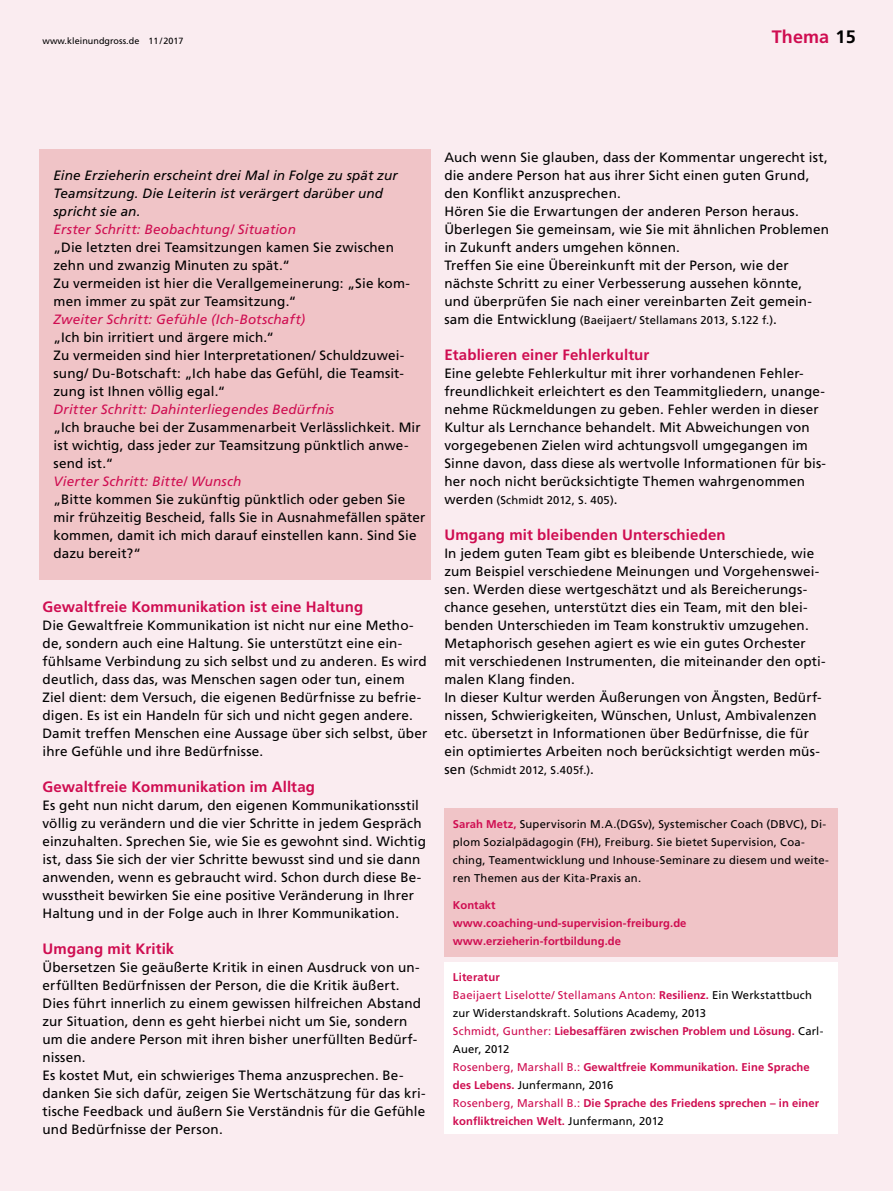
<style>
.page{position:relative;width:893px;height:1191px;background:#faecf0}
.page>*{position:absolute;margin:0;border:0;box-sizing:border-box;transform-origin:0 0}
.t1{font:700 18px "Frutiger LT Std";letter-spacing:.005em;color:#cf0d51}
.t2{font:700 15px "Frutiger LT Std";letter-spacing:.01em;color:#cf0d51}
.t3{font:13.5px/18px "Frutiger LT Std";letter-spacing:.01em;color:#000}
.t4{font:italic 13.5px "Frutiger LT Std";letter-spacing:.01em;color:#cf0d51}
.t5{font:italic 13.5px/18px "Frutiger LT Std";letter-spacing:.01em;color:#000}
.t6{font:700 11.25px/18px "Frutiger LT Std";letter-spacing:.005em;color:#cf0d51}
.t7{font:11.25px/18px "Frutiger LT Std";letter-spacing:.02em;color:#000}
.t8{font:11.1px "Frutiger LT Std";letter-spacing:.015em;color:#000}
.t9{font:9px "Frutiger LT Std";letter-spacing:.005em;color:#000}
.s1{color:#000}
.s2{font-size:13.5px}
.s3{font-weight:700;color:#cf0d51}
.s4{font-weight:400}
.s5{font-weight:400;color:#000}
</style>
<div class="page">
<div style="left:444px;top:808px;width:394px;height:148px;background:#f0c4c7"></div>
<div style="left:444px;top:962px;width:394px;height:171px;background:#fff"></div>
<div style="left:39px;top:149px;width:392px;height:430px;background:#f0c4c7"></div>
<p class="t9" style="left:43px;top:36px;width:143px">www.kleinundgross.de 11 / 2017</p>
<h1 class="t1" style="left:772px;top:27px;width:85px">Thema <span class="s1">15</span></h1>
<p class="t5" style="left:54px;top:167px;width:346px">Eine Erzieherin erscheint drei Mal in Folge zu spät zur<br>Teamsitzung. Die Leiterin ist verärgert darüber und spricht sie an.</p>
<p class="t4" style="left:54px;top:224px;width:244px">Erster Schritt: Beobachtung/ Situation</p>
<p class="t3" style="left:54px;top:239px;width:358px">„Die letzten drei Teamsitzungen kamen Sie zwischen zehn und zwanzig Minuten zu spät.“<br>Zu vermeiden ist hier die Verallgemeinerung: „Sie kom&shy;men immer zu spät zur Teamsitzung.“</p>
<p class="t4" style="left:54px;top:314px;width:253px">Zweiter Schritt: Gefühle (Ich-Botschaft)</p>
<p class="t3" style="left:54px;top:329px;width:352px">„Ich bin irritiert und ärgere mich.“<br>Zu vermeiden sind hier Interpretationen/ Schuldzuwei&shy;sung/ Du-Botschaft: „Ich habe das Gefühl, die Teamsit&shy;zung ist Ihnen völlig egal.“</p>
<p class="t4" style="left:54px;top:404px;width:282px">Dritter Schritt: Dahinterliegendes Bedürfnis</p>
<p class="t3" style="left:54px;top:419px;width:369px">„Ich brauche bei der Zusammenarbeit Verlässlichkeit. Mir ist wichtig, dass jeder zur Teamsitzung pünktlich anwe&shy;send ist.“</p>
<p class="t4" style="left:54px;top:476px;width:189px">Vierter Schritt: Bitte/ Wunsch</p>
<p class="t3" style="left:54px;top:491px;width:373px">„Bitte kommen Sie zukünftig pünktlich oder geben Sie mir frühzeitig Bescheid, falls Sie in Ausnahmefällen später kommen, damit ich mich darauf einstellen kann. Sind Sie dazu bereit?“</p>
<p class="t2" style="left:43px;top:599px;width:322px">Gewaltfreie Kommunikation ist eine Haltung</p>
<p class="t3" style="left:43px;top:617px;width:386px">Die Gewaltfreie Kommunikation ist nicht nur eine Metho&shy;de, sondern auch eine Haltung. Sie unterstützt eine ein&shy;fühlsame Verbindung zu sich selbst und zu anderen. Es wird deutlich, dass das, was Menschen sagen oder tun, einem Ziel dient: dem Versuch, die eigenen Bedürfnisse zu befrie&shy;digen. Es ist ein Handeln für sich und nicht gegen andere.<br>Damit treffen Menschen eine Aussage über sich selbst, über ihre Gefühle und ihre Bedürfnisse.</p>
<p class="t2" style="left:43px;top:779px;width:274px">Gewaltfreie Kommunikation im Alltag</p>
<p class="t3" style="left:43px;top:797px;width:385px">Es geht nun nicht darum, den eigenen Kommunikationsstil völlig zu verändern und die vier Schritte in jedem Gespräch einzuhalten. Sprechen Sie, wie Sie es gewohnt sind. Wichtig ist, dass Sie sich der vier Schritte bewusst sind und sie dann anwenden, wenn es gebraucht wird. Schon durch diese Be&shy;wusstheit bewirken Sie eine positive Veränderung in Ihrer Haltung und in der Folge auch in Ihrer Kommunikation.</p>
<p class="t2" style="left:43px;top:941px;width:133px">Umgang mit Kritik</p>
<p class="t3" style="left:43px;top:959px;width:385px">Übersetzen Sie geäußerte Kritik in einen Ausdruck von un&shy;erfüllten Bedürfnissen der Person, die die Kritik äußert.<br>Dies führt innerlich zu einem gewissen hilfreichen Abstand zur Situation, denn es geht hierbei nicht um Sie, sondern um die andere Person mit ihren bisher unerfüllten Bedürf&shy;nissen.<br>Es kostet Mut, ein schwieriges Thema anzusprechen. Be&shy;danken Sie sich dafür, zeigen Sie Wertschätzung für das kri&shy;tische Feedback und äußern Sie Verständnis für die Gefühle und Bedürfnisse der Person.</p>
<p class="t3" style="left:444px;top:149px;width:386px">Auch wenn Sie glauben, dass der Kommentar ungerecht ist, die andere Person hat aus ihrer Sicht einen guten Grund, den Konflikt anzusprechen.<br>Hören Sie die Erwartungen der anderen Person heraus.<br>Überlegen Sie gemeinsam, wie Sie mit ähnlichen Problemen in Zukunft anders umgehen können.<br>Treffen Sie eine Übereinkunft mit der Person, wie der nächste Schritt zu einer Verbesserung aussehen könnte, und überprüfen Sie nach einer vereinbarten Zeit gemein-</p>
<p class="t7" style="left:444px;top:311px;width:334px"><span class="s2">sam die Entwicklung</span> (Baeijaert/ Stellamans 2013, S.122 f.)<span class="s2">.</span></p>
<p class="t2" style="left:444px;top:347px;width:206px">Etablieren einer Fehlerkultur</p>
<p class="t3" style="left:444px;top:365px;width:383px">Eine gelebte Fehlerkultur mit ihrer vorhandenen Fehler&shy;freundlichkeit erleichtert es den Teammitgliedern, unange&shy;nehme Rückmeldungen zu geben. Fehler werden in dieser Kultur als Lernchance behandelt. Mit Abweichungen von vorgegebenen Zielen wird achtungsvoll umgegangen im Sinne davon, dass diese als wertvolle Informationen für bis&shy;her noch nicht berücksichtigte Themen wahrgenommen</p>
<p class="t7" style="left:444px;top:491px;width:175px"><span class="s2">werden</span> (Schmidt 2012, S. 405)<span class="s2">.</span></p>
<p class="t2" style="left:444px;top:527px;width:283px">Umgang mit bleibenden Unterschieden</p>
<p class="t3" style="left:444px;top:545px;width:383px">In jedem guten Team gibt es bleibende Unterschiede, wie zum Beispiel verschiedene Meinungen und Vorgehenswei&shy;sen. Werden diese wertgeschätzt und als Bereicherungs&shy;chance gesehen, unterstützt dies ein Team, mit den blei&shy;benden Unterschieden im Team konstruktiv umzugehen.<br>Metaphorisch gesehen agiert es wie ein gutes Orchester mit verschiedenen Instrumenten, die miteinander den opti&shy;malen Klang finden.<br>In dieser Kultur werden Äußerungen von Ängsten, Bedürf&shy;nissen, Schwierigkeiten, Wünschen, Unlust, Ambivalenzen etc. übersetzt in Informationen über Bedürfnisse, die für ein optimiertes Arbeiten noch berücksichtigt werden müs-</p>
<p class="t8" style="left:444px;top:764px;width:151px"><span class="s2">sen</span> (Schmidt 2012, S.405f.)<span class="s2">.</span></p>
<p class="t7" style="left:453px;top:815px;width:378px"><span class="s3">Sarah Metz,</span> Supervisorin M.A.(DGSv), Systemischer Coach (DBVC), Di&shy;plom Sozialpädagogin (FH), Freiburg. Sie bietet Supervision, Coa&shy;ching, Teamentwicklung und Inhouse-Seminare zu diesem und weite&shy;ren Themen aus der Kita-Praxis an.</p>
<p class="t6" style="left:453px;top:896px;width:235px">Kontakt www.coaching-und-supervision-freiburg.de www.erzieherin-fortbildung.de</p>
<p class="t6" style="left:453px;top:968px;width:372px">Literatur<br><span class="s4">Baeijaert Liselotte/ Stellamans Anton:</span> Resilienz. <span class="s5">Ein Werkstattbuch zur Widerstandskraft. Solutions Academy, 2013<br></span><span class="s4">Schmidt, Gunther:</span> Liebesaffären zwischen Problem und Lösung. <span class="s5">Carl-Auer, 2012<br></span><span class="s4">Rosenberg, Marshall B.:</span> Gewaltfreie Kommunikation. Eine Sprache des Lebens. <span class="s5">Junfermann, 2016<br></span><span class="s4">Rosenberg, Marshall B.:</span> Die Sprache des Friedens sprechen – in einer konfliktreichen Welt. <span class="s5">Junfermann, 2012</span></p>
</div>
